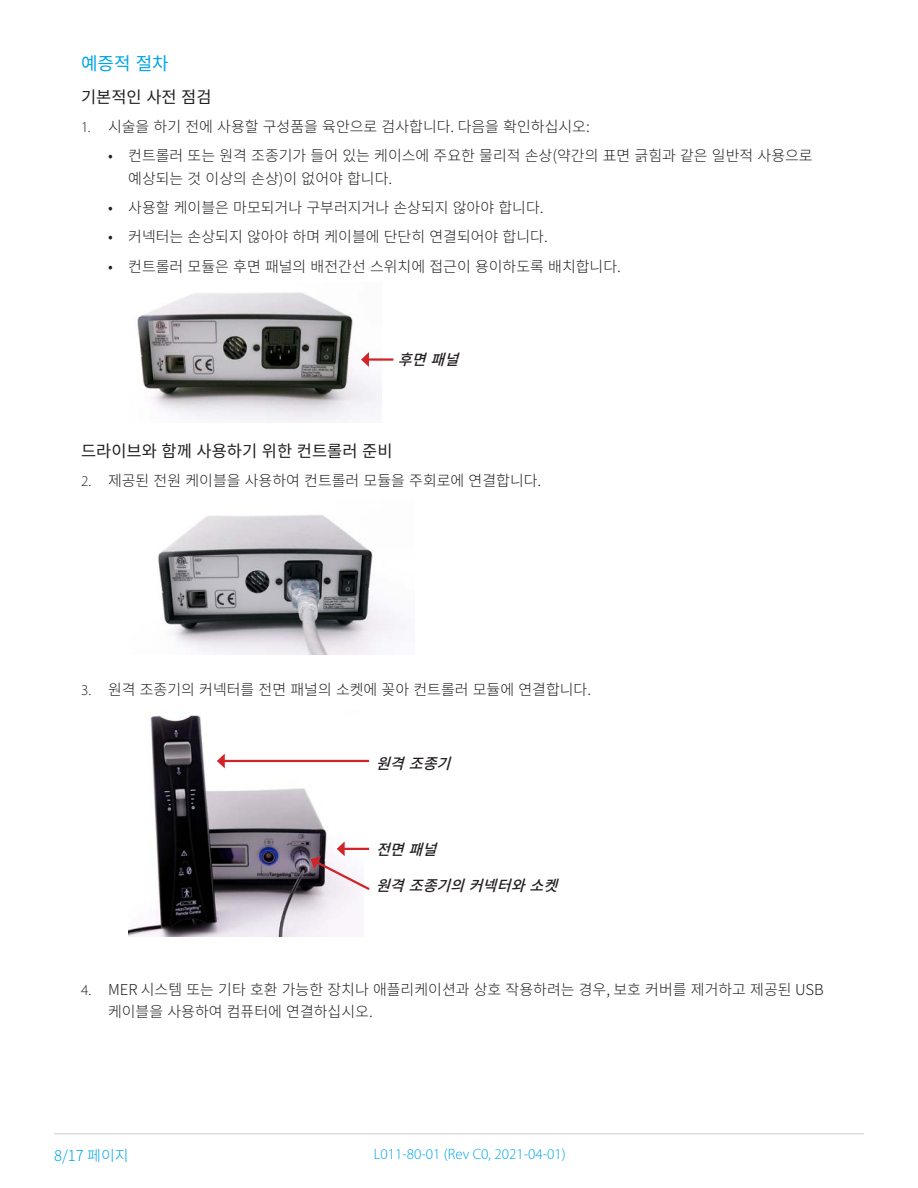
<style>
.page{position:relative;width:918px;height:1188px;background:#fff}
.page>*{position:absolute;margin:0;border:0;box-sizing:border-box;transform-origin:0 0}
.Heading1{font:18px "Noto Sans KR";color:#00a6e4}
.Heading2{font:16.5px "Noto Sans KR";color:#231f20}
.t1{font:300 15px/22.5px "Noto Sans KR";color:#231f20}
.t2{font:300 15px "Myriad Pro";color:#00a6e4}
.t3{font:italic 500 15px "Noto Sans KR";color:#231f20}
.t4{font:300 15px "Noto Sans KR";color:#00a6e4}
.s1{font-family:"Myriad Pro"}
</style>
<div class="page">
<hr style="left:54px;top:1133px;width:810px;height:2px;background:#ddddde">
<img style="left:158px;top:515px;width:247px;height:140px">
<img style="left:137px;top:292px;width:244px;height:130px">
<hr style="left:367px;top:358px;width:26px;height:3px;background:#d1232a">
<svg style="left:361px;top:352px;width:8px;height:15px"></svg>
<img style="left:128px;top:715px;width:236px;height:221px">
<hr style="left:223px;top:760px;width:146px;height:2px;background:#d1232a">
<svg style="left:217px;top:754px;width:8px;height:14px"></svg>
<svg style="left:311px;top:841px;width:59px;height:51px"></svg>
<p class="Heading1" style="left:81px;top:53px;width:89px">예증적 절차</p>
<p class="Heading2" style="left:81px;top:87px;width:132px">기본적인 사전 점검</p>
<p class="t1" style="left:81px;top:116px;width:510px"><span class="s1">1.</span> 시술을 하기 전에 사용할 구성품을 육안으로 검사합니다. 다음을 확인하십시오:</p>
<p class="t1" style="left:128px;top:145px;width:686px;text-indent:-20px">• 컨트롤러 또는 원격 조종기가 들어 있는 케이스에 주요한 물리적 손상(약간의 표면 긁힘과 같은 일반적 사용으로 예상되는 것 이상의 손상)이 없어야 합니다.</p>
<p class="t1" style="left:108px;top:197px;width:437px">• 사용할 케이블은 마모되거나 구부러지거나 손상되지 않아야 합니다.</p>
<p class="t1" style="left:108px;top:226px;width:441px">• 커넥터는 손상되지 않아야 하며 케이블에 단단히 연결되어야 합니다.</p>
<p class="t1" style="left:108px;top:255px;width:515px">• 컨트롤러 모듈은 후면 패널의 배전간선 스위치에 접근이 용이하도록 배치합니다.</p>
<p class="t3" style="left:398px;top:351px;width:73px">후면패널</p>
<p class="Heading2" style="left:81px;top:442px;width:313px">드라이브와 함께 사용하기 위한 컨트롤러 준비</p>
<p class="t1" style="left:81px;top:470px;width:462px"><span class="s1">2.</span> 제공된 전원 케이블을 사용하여 컨트롤러 모듈을 주회로에 연결합니다.</p>
<p class="t1" style="left:81px;top:679px;width:512px"><span class="s1">3.</span> 원격 조종기의 커넥터를 전면 패널의 소켓에 꽂아 컨트롤러 모듈에 연결합니다.</p>
<p class="t3" style="left:376px;top:755px;width:87px">원격조종기</p>
<p class="t3" style="left:376px;top:841px;width:73px">전면패널</p>
<p class="t3" style="left:376px;top:877px;width:194px">원격조종기의커넥터와소켓</p>
<p class="t1" style="left:108px;top:978px;width:717px;text-indent:-27px"><span class="s1">4.</span> MER 시스템 또는 기타 호환 가능한 장치나 애플리케이션과 상호 작용하려는 경우, 보호 커버를 제거하고 제공된 USB 케이블을 사용하여 컴퓨터에 연결하십시오.</p>
<p class="t4" style="left:54px;top:1147px;width:76px">8/17 페이지</p>
<p class="t2" style="left:374px;top:1145px;width:194px">L011-80-01 (Rev C0, 2021-04-01)</p>
</div>
